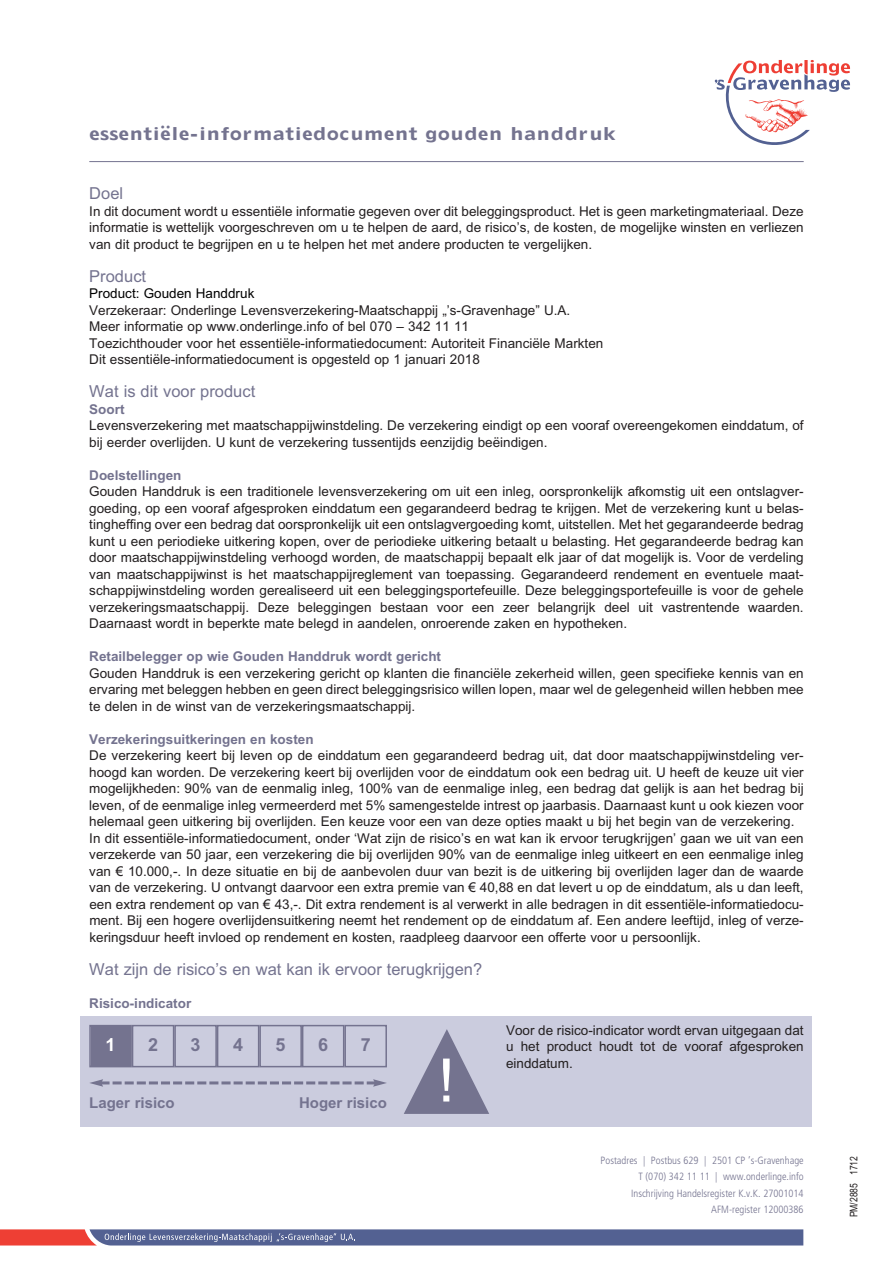
<style>
.page{position:relative;width:893px;height:1263px;background:#fff}
.page>*{position:absolute;margin:0;border:0;box-sizing:border-box;transform-origin:0 0}
.t1{font:60px "Arial";color:#fff}
.t2{font:700 18px "Arial";color:#74738f}
.t3{font:700 18px "Arial";color:#fff}
.t4{font:16.5px "Arial";color:#74738f}
.t5{font:700 16.5px "Doric LT Std";color:#74738f}
.t6{font:700 15px "Arial";color:#74738f}
.t7{font:13.5px/16.5px "Arial";color:#231f20;text-align:justify}
.t8{font:700 13.5px "Arial";color:#74738f}
.t9{font:13.5px "Arial";color:#000}
.t10{font:300 condensed 10.5px/16.5px "Frutiger LT Std";color:#74738f;text-align:right}
.t11{font:10.5px "Arial Narrow";color:#231f20}
</style>
<div class="page">
<hr style="left:89px;top:161px;width:715px;height:1px;background:#74738f">
<svg style="left:715px;top:60px;width:135px;height:85px"></svg>
<svg style="left:0;top:1229px;width:804px;height:17px"></svg>
<svg style="left:0;top:1229px;width:803px;height:16px;background:#6e678e"></svg>
<div style="left:81px;top:1016px;width:731px;height:111px;background:#cbccde"></div>
<div style="left:91px;top:1026px;width:39px;height:40px;background:#74738f"></div>
<div style="left:89px;top:1025px;width:43px;height:42px;border:2px solid #74738f"></div>
<div style="left:132px;top:1025px;width:42px;height:42px;border:2px solid #74738f"></div>
<div style="left:174px;top:1025px;width:43px;height:42px;border:2px solid #74738f"></div>
<div style="left:217px;top:1025px;width:42px;height:42px;border:2px solid #74738f"></div>
<div style="left:259px;top:1025px;width:43px;height:42px;border:2px solid #74738f"></div>
<div style="left:302px;top:1025px;width:42px;height:42px;border:2px solid #74738f"></div>
<div style="left:344px;top:1025px;width:43px;height:42px;border:2px solid #74738f"></div>
<svg style="left:90px;top:1079px;width:297px;height:8px"></svg>
<svg style="left:404px;top:1029px;width:85px;height:85px"></svg>
<p class="t5" style="left:89px;top:127px;width:529px">essentiële-informatiedocument gouden handdruk</p>
<p class="t4" style="left:89px;top:184px;width:35px">Doel</p>
<p class="t7" style="left:89px;top:203px;width:716px">In dit document wordt u essentiële informatie gegeven over dit beleggingsproduct. Het is geen marketingmateriaal. Deze informatie is wettelijk voorgeschreven om u te helpen de aard, de risico’s, de kosten, de mogelijke winsten en verliezen van dit product te begrijpen en u te helpen het met andere producten te vergelijken.</p>
<p class="t4" style="left:89px;top:266px;width:58px">Product</p>
<p class="t9" style="left:89px;top:286px;width:167px">Product: Gouden Handdruk</p>
<p class="t7" style="left:89px;top:302px;width:516px;text-align:left">Verzekeraar: Onderlinge Levensverzekering-Maatschappij „’s-Gravenhage” U.A.<br>Meer informatie op www.onderlinge.info of bel 070 – 342 11 11<br>Toezichthouder voor het essentiële-informatiedocument: Autoriteit Financiële Markten Dit essentiële-informatiedocument is opgesteld op 1 januari 2018</p>
<p class="t4" style="left:89px;top:382px;width:167px">Wat is dit voor product</p>
<p class="t8" style="left:89px;top:401px;width:37px">Soort</p>
<p class="t7" style="left:89px;top:417px;width:716px">Levensverzekering met maatschappijwinstdeling. De verzekering eindigt op een vooraf overeengekomen einddatum, of bij eerder overlijden. U kunt de verzekering tussentijds eenzijdig beëindigen.</p>
<p class="t8" style="left:89px;top:467px;width:94px">Doelstellingen</p>
<p class="t7" style="left:89px;top:483px;width:716px">Gouden Handdruk is een traditionele levensverzekering om uit een inleg, oorspronkelijk afkomstig uit een ontslagver&shy;goeding, op een vooraf afgesproken einddatum een gegarandeerd bedrag te krijgen. Met de verzekering kunt u belas&shy;tingheffing over een bedrag dat oorspronkelijk uit een ontslagvergoeding komt, uitstellen. Met het gegarandeerde bedrag kunt u een periodieke uitkering kopen, over de periodieke uitkering betaalt u belasting. Het gegarandeerde bedrag kan door maatschappijwinstdeling verhoogd worden, de maatschappij bepaalt elk jaar of dat mogelijk is. Voor de verdeling van maatschappijwinst is het maatschappijreglement van toepassing. Gegarandeerd rendement en eventuele maat&shy;schappijwinstdeling worden gerealiseerd uit een beleggingsportefeuille. Deze beleggingsportefeuille is voor de gehele verzekeringsmaatschappij. Deze beleggingen bestaan voor een zeer belangrijk deel uit vastrentende waarden.<br>Daarnaast wordt in beperkte mate belegd in aandelen, onroerende zaken en hypotheken.</p>
<p class="t8" style="left:89px;top:649px;width:353px">Retailbelegger op wie Gouden Handdruk wordt gericht</p>
<p class="t7" style="left:89px;top:665px;width:716px">Gouden Handdruk is een verzekering gericht op klanten die financiële zekerheid willen, geen specifieke kennis van en ervaring met beleggen hebben en geen direct beleggingsrisico willen lopen, maar wel de gelegenheid willen hebben mee te delen in de winst van de verzekeringsmaatschappij.</p>
<p class="t8" style="left:89px;top:731px;width:226px">Verzekeringsuitkeringen en kosten</p>
<p class="t7" style="left:89px;top:747px;width:716px;text-align:left">De verzekering keert bij leven op de einddatum een gegarandeerd bedrag uit, dat door maatschappijwinstdeling ver&shy;hoogd kan worden. De verzekering keert bij overlijden voor de einddatum ook een bedrag uit. U heeft de keuze uit vier mogelijkheden: 90% van de eenmalig inleg, 100% van de eenmalige inleg, een bedrag dat gelijk is aan het bedrag bij leven, of de eenmalige inleg vermeerderd met 5% samengestelde intrest op jaarbasis. Daarnaast kunt u ook kiezen voor helemaal geen uitkering bij overlijden. Een keuze voor een van deze opties maakt u bij het begin van de verzekering.<br>In dit essentiële-informatiedocument, onder ‘Wat zijn de risico’s en wat kan ik ervoor terugkrijgen’ gaan we uit van een verzekerde van 50 jaar, een verzekering die bij overlijden 90% van de eenmalige inleg uitkeert en een eenmalige inleg van € 10.000,-. In deze situatie en bij de aanbevolen duur van bezit is de uitkering bij overlijden lager dan de waarde van de verzekering. U ontvangt daarvoor een extra premie van € 40,88 en dat levert u op de einddatum, als u dan leeft, een extra rendement op van € 43,-. Dit extra rendement is al verwerkt in alle bedragen in dit essentiële-informatiedocu&shy;ment. Bij een hogere overlijdensuitkering neemt het rendement op de einddatum af. Een andere leeftijd, inleg of verze&shy;keringsduur heeft invloed op rendement en kosten, raadpleeg daarvoor een offerte voor u persoonlijk.</p>
<p class="t4" style="left:89px;top:959px;width:394px">Wat zijn de risico’s en wat kan ik ervoor terugkrijgen?</p>
<p class="t8" style="left:89px;top:995px;width:104px">Risico-indicator</p>
<h2 class="t3" style="left:106px;top:1034px;width:12px">1</h2>
<h2 class="t2" style="left:148px;top:1034px;width:12px">2</h2>
<h2 class="t2" style="left:191px;top:1034px;width:12px">3</h2>
<h2 class="t2" style="left:233px;top:1034px;width:12px">4</h2>
<h2 class="t2" style="left:276px;top:1034px;width:12px">5</h2>
<h2 class="t2" style="left:318px;top:1034px;width:12px">6</h2>
<h2 class="t2" style="left:361px;top:1034px;width:12px">7</h2>
<p class="t6" style="left:89px;top:1094px;width:87px">Lager risico</p>
<p class="t6" style="left:299px;top:1094px;width:89px">Hoger risico</p>
<h1 class="t1" style="left:438px;top:1046px;width:18px">!</h1>
<p class="t7" style="left:506px;top:1022px;width:299px">Voor de risico-indicator wordt ervan uitgegaan dat u het product houdt tot de vooraf afgesproken einddatum.</p>
<p class="t10" style="left:601px;top:1153px;width:205px">Postadres | Postbus 629 | 2501 CP ’s-Gravenhage T (070) 342 11 11 | www.onderlinge.info Inschrijving Handelsregister K.v.K. 27001014<br>AFM-register 12000386</p>
<p class="t11" style="left:848px;top:1217px;width:63px;rotate:-90deg">PM/2885 1712</p>
</div>
